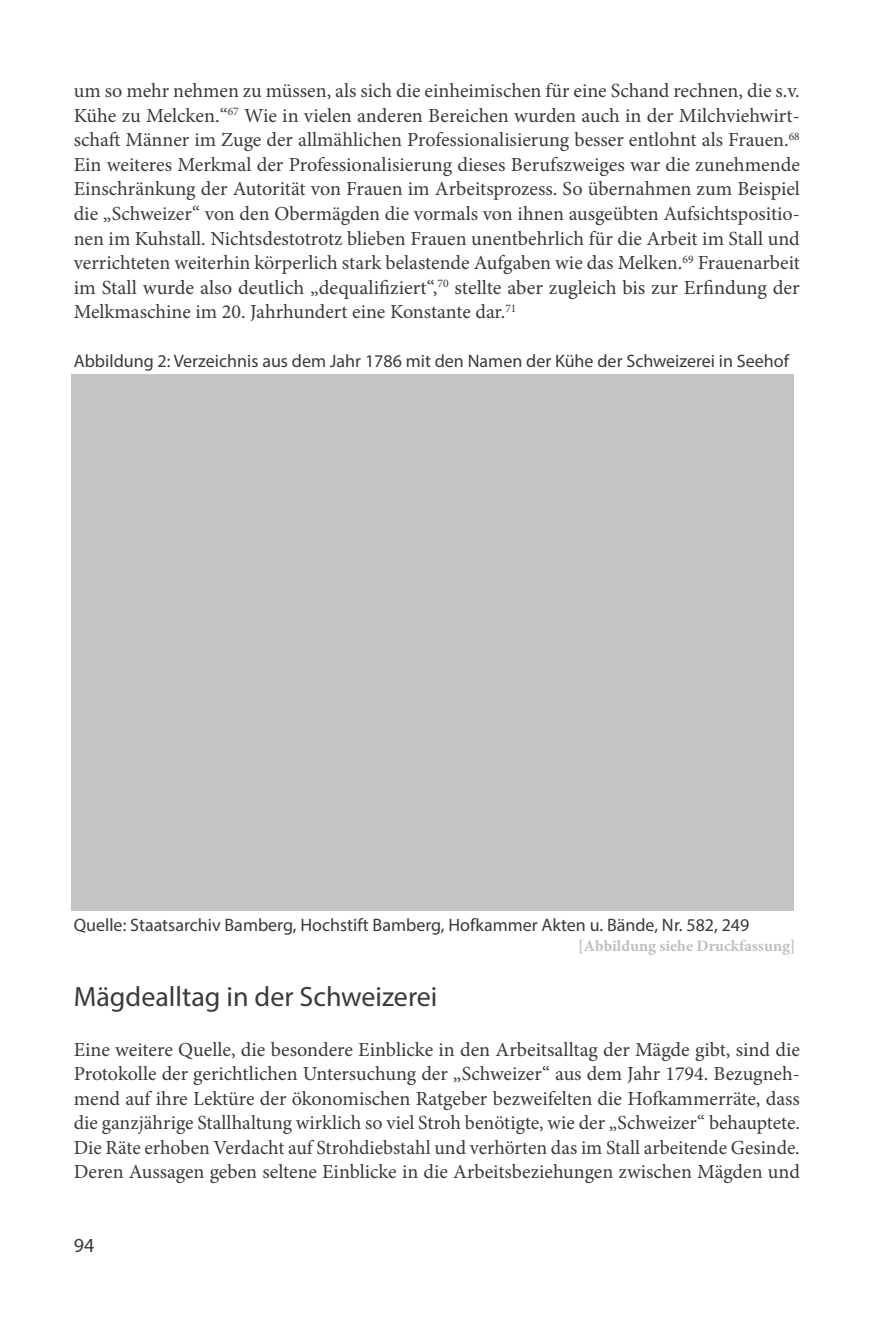
<style>
.page{position:relative;width:885px;height:1327px;background:#fff}
.page>*{position:absolute;margin:0;border:0;box-sizing:border-box;transform-origin:0 0}
.t1{font:28px "Myriad Pro";color:#3b3a3b}
.t2{font:20px/24.6px "Minion Pro";color:#3b3a3b;text-align:justify}
.t3{font:20px "Myriad Pro";color:#3b3a3b}
.t4{font:18px "Myriad Pro";color:#3b3a3b}
.t5{font:700 16px "Minion Pro";color:#bfbfbf}
</style>
<div class="page">
<p class="t2" style="left:74px;top:79px;width:727px">um so mehr nehmen zu müssen, als sich die einheimischen für eine Schand rechnen, die s.v.<br>Kühe zu Melcken.“<sup>67</sup> Wie in vielen anderen Bereichen wurden auch in der Milchviehwirt&shy;schaft Männer im Zuge der allmählichen Professionalisierung besser entlohnt als Frauen.<sup>68<br></sup>Ein weiteres Merkmal der Professionalisierung dieses Berufszweiges war die zunehmende Einschränkung der Autorität von Frauen im Arbeitsprozess. So übernahmen zum Beispiel die „Schweizer“ von den Obermägden die vormals von ihnen ausgeübten Aufsichtspositio&shy;nen im Kuhstall. Nichtsdestotrotz blieben Frauen unentbehrlich für die Arbeit im Stall und verrichteten weiterhin körperlich stark belastende Aufgaben wie das Melken.<sup>69</sup> Frauenarbeit im Stall wurde also deutlich „dequalifiziert“,<sup>70</sup> stellte aber zugleich bis zur Erfindung der Melkmaschine im 20. Jahrhundert eine Konstante dar.<sup>71</sup></p>
<p class="t4" style="left:74px;top:350px;width:716px">Abbildung 2: Verzeichnis aus dem Jahr 1786 mit den Namen der Kühe der Schweizerei in Seehof</p>
<p class="t4" style="left:74px;top:914px;width:677px">Quelle: Staatsarchiv Bamberg, Hochstift Bamberg, Hofkammer Akten u. Bände, Nr. 582, 249</p>
<p class="t5" style="left:578px;top:934px;width:219px">[Abbildung siehe Druckfassung]</p>
<h1 class="t1" style="left:74px;top:979px;width:365px">Mägdealltag in der Schweizerei</h1>
<p class="t2" style="left:74px;top:1037px;width:727px">Eine weitere Quelle, die besondere Einblicke in den Arbeitsalltag der Mägde gibt, sind die Protokolle der gerichtlichen Untersuchung der „Schweizer“ aus dem Jahr 1794. Bezugneh&shy;mend auf ihre Lektüre der ökonomischen Ratgeber bezweifelten die Hofkammerräte, dass die ganzjährige Stallhaltung wirklich so viel Stroh benötigte, wie der „Schweizer“ behauptete.<br>Die Räte erhoben Verdacht auf Strohdiebstahl und verhörten das im Stall arbeitende Gesinde.<br>Deren Aussagen geben seltene Einblicke in die Arbeitsbeziehungen zwischen Mägden und</p>
<p class="t3" style="left:74px;top:1233px;width:22px">94</p>
</div>
